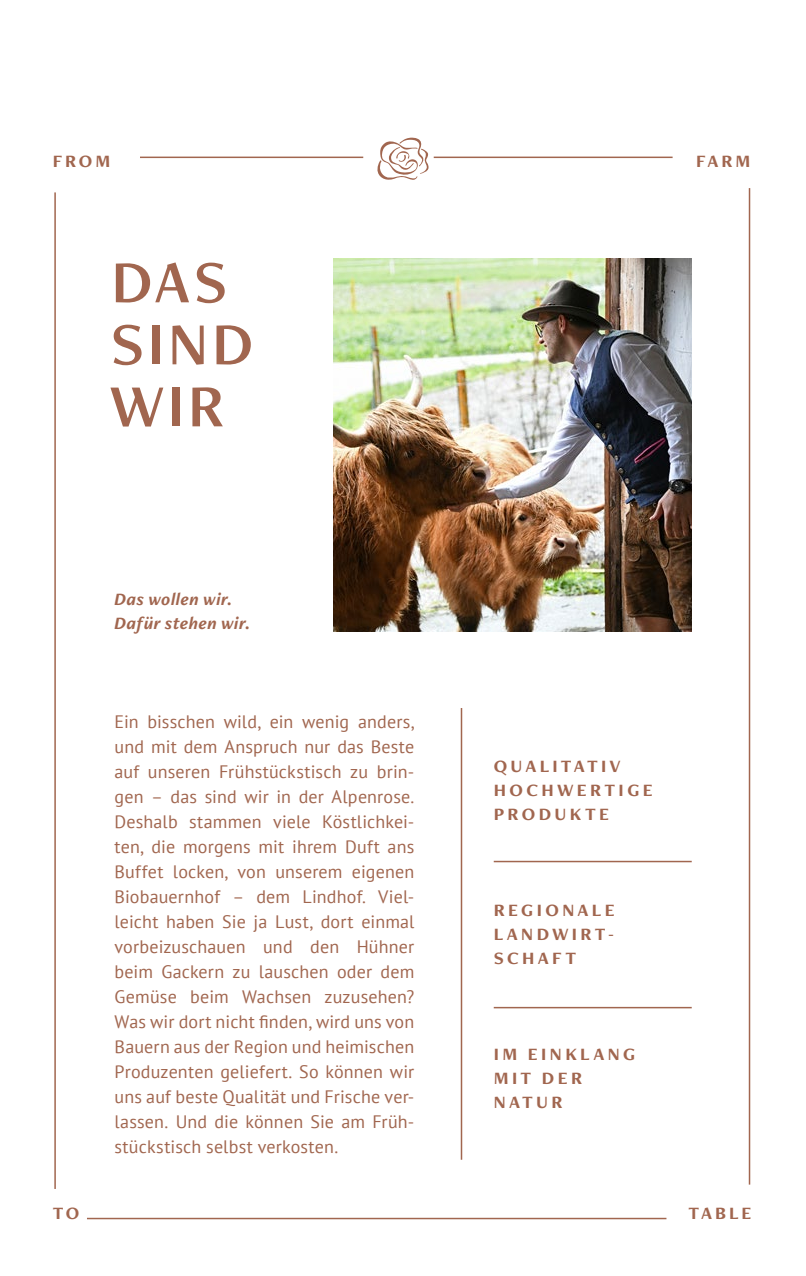
<style>
.page{position:relative;width:806px;height:1276px;background:#fff}
.page>*{position:absolute;margin:0;border:0;box-sizing:border-box;transform-origin:0 0}
.t1{font:62px/62px "Freight Neo Pro Semi";letter-spacing:.055em;color:#a1664f}
.t2{font:18px/25px "PT Sans";letter-spacing:.01em;color:#a1664f;text-align:justify}
.t3{font:700 18px/24px "Freight Neo Pro";letter-spacing:.185em;color:#a1664f}
.t4{font:italic 700 18px/24px "Freight Neo Pro";letter-spacing:.02em;color:#a1664f}
</style>
<div class="page">
<img style="left:333px;top:258px;width:358px;height:373px">
<hr style="left:460px;top:708px;width:2px;height:451px;background:#a1664f">
<hr style="left:493px;top:861px;width:198px;height:1px;background:#a1664f">
<hr style="left:493px;top:1007px;width:198px;height:1px;background:#a1664f">
<hr style="left:140px;top:157px;width:223px;height:1px;background:#a1664f">
<hr style="left:433px;top:157px;width:239px;height:1px;background:#a1664f">
<hr style="left:87px;top:1217px;width:579px;height:2px;background:#a1664f">
<hr style="left:54px;top:192px;width:2px;height:997px;background:#a1664f">
<hr style="left:748px;top:188px;width:1px;height:996px;background:#a1664f">
<svg style="left:377px;top:137px;width:51px;height:43px"></svg>
<p class="t3" style="left:53px;top:149px;width:59px">FROM</p>
<p class="t3" style="left:695px;top:149px;width:56px">FARM</p>
<h1 class="t1" style="left:109px;top:249px;width:145px">DAS<br>SIND<br>WIR</h1>
<p class="t4" style="left:114px;top:586px;width:137px">Das wollen wir.<br>Dafür stehen wir.</p>
<p class="t2" style="left:114px;top:709px;width:301px">Ein bisschen wild, ein wenig anders, und mit dem Anspruch nur das Beste auf unseren Frühstückstisch zu brin&shy;gen – das sind wir in der Alpenrose.<br>Deshalb stammen viele Köstlichkei&shy;ten, die morgens mit ihrem Duft ans Buffet locken, von unserem eigenen Biobauernhof – dem Lindhof. Viel&shy;leicht haben Sie ja Lust, dort einmal vorbeizuschauen und den Hühner beim Gackern zu lauschen oder dem Gemüse beim Wachsen zuzusehen?<br>Was wir dort nicht finden, wird uns von Bauern aus der Region und heimischen Produzenten geliefert. So können wir uns auf beste Qualität und Frische ver&shy;lassen. Und die können Sie am Früh&shy;stückstisch selbst verkosten.</p>
<p class="t3" style="left:493px;top:754px;width:160px">QUALITATIV<br>HOCHWERTIGE<br>PRODUKTE</p>
<p class="t3" style="left:493px;top:898px;width:122px;text-align:justify">REGIONALE LANDWIRT-SCHAFT</p>
<p class="t3" style="left:493px;top:1042px;width:143px">IM EINKLANG<br>MIT DER<br>NATUR</p>
<p class="t3" style="left:53px;top:1200px;width:28px">TO</p>
<p class="t3" style="left:688px;top:1200px;width:64px">TABLE</p>
</div>
